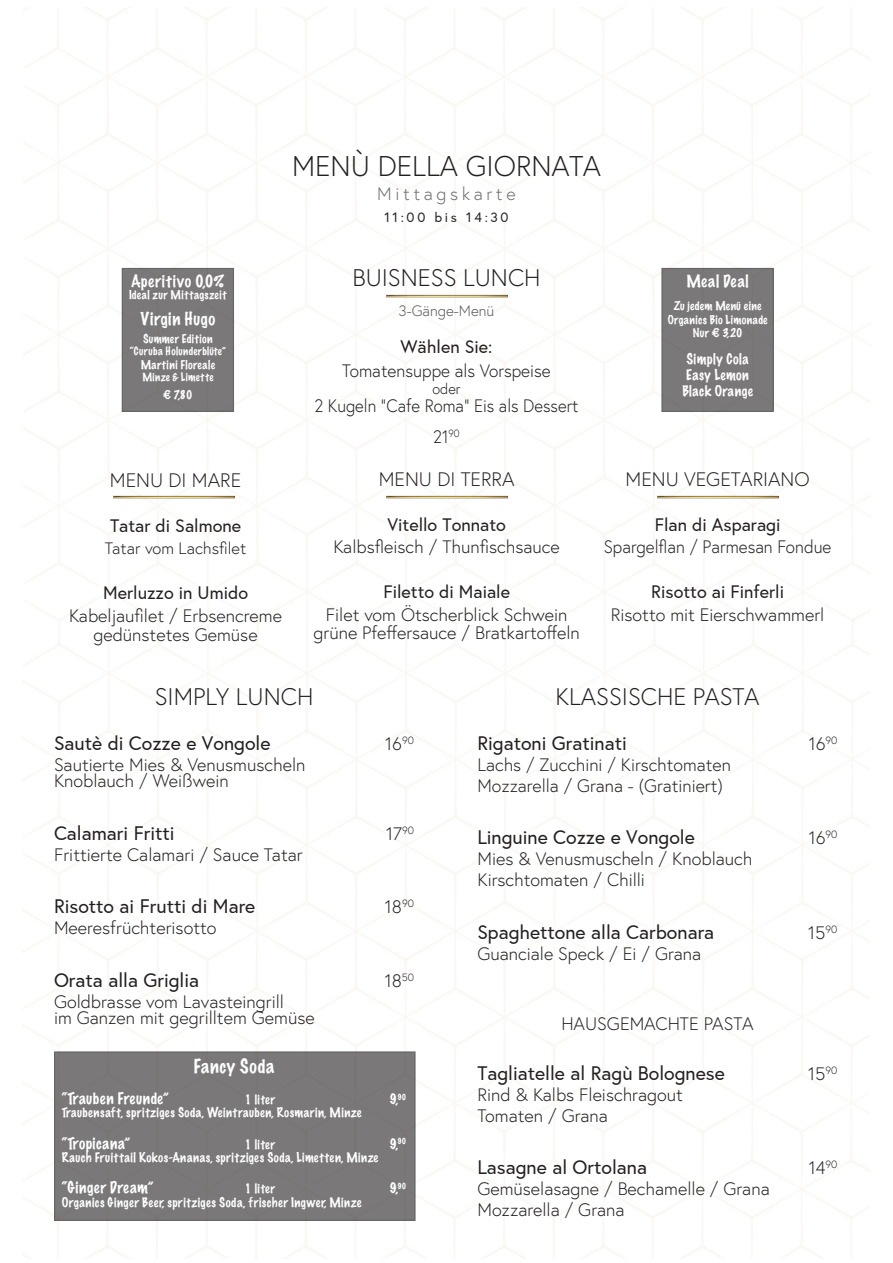
<style>
.page{position:relative;width:893px;height:1263px;background:#fff}
.page>*{position:absolute;margin:0;border:0;box-sizing:border-box;transform-origin:0 0}
.t1{font:300 28.5px "Europa";color:#231f20}
.t2{font:300 24px "Europa";color:#231f20}
.t3{font:19.5px "Europa";color:#231f20}
.t4{font:300 19.5px "Europa";color:#231f20}
.t5{font:300 18px/21px "Europa";color:#231f20}
.t6{font:18px "Europa";color:#231f20}
.t7{font:300 18px "Europa";color:#231f20;scale:.93 1}
.t8{font:300 18px "Europa";color:#231f20;scale:.95 1}
.t9{font:300 18px "Europa";color:#231f20}
.t10{font:300 18px "Europa";color:#231f20;scale:.96 1}
.t11{font:300 18px "Europa";letter-spacing:.2em;color:#6c6d70}
.t12{font:100 18px "Marker Felt";letter-spacing:.04em;color:#fff}
.t13{font:300 16.5px "Europa";color:#231f20}
.t14{font:100 16.5px "Marker Felt";letter-spacing:.04em;color:#fff}
.t15{font:100 15.6px "Marker Felt";letter-spacing:.055em;color:#fff}
.t16{font:100 15px "Marker Felt";letter-spacing:.03em;color:#fff}
.t17{font:300 15px "Europa";color:#57585a}
.t18{font:300 15px "Europa";color:#231f20;scale:.96 1}
.t19{font:100 13.5px/16.2px "Marker Felt";letter-spacing:.035em;color:#fff}
.t20{font:13.5px "Europa";letter-spacing:.2em;color:#231f20}
.t21{font:100 13.35px "Marker Felt";color:#fff}
.t22{font:100 12.15px "Marker Felt";letter-spacing:.04em;color:#fff}
.t23{font:100 12px "Marker Felt";letter-spacing:.045em;color:#fff}
.t24{font:100 11.25px/13.5px "Marker Felt";letter-spacing:.04em;color:#fff;text-align:center}
.t25{font:100 10.5px "Marker Felt";letter-spacing:.035em;color:#fff}
</style>
<div class="page">
<img style="left:23px;top:7px;width:847px;height:624px">
<div style="left:662px;top:268px;width:111px;height:143px;background:#7b7879"></div>
<div style="left:122px;top:268px;width:111px;height:143px;background:#7b7879"></div>
<div style="left:55px;top:1052px;width:360px;height:168px;background:#7b7879"></div>
<img style="left:113px;top:468px;width:121px;height:59px">
<img style="left:386px;top:468px;width:121px;height:59px">
<img style="left:657px;top:468px;width:121px;height:59px">
<img style="left:386px;top:267px;width:121px;height:59px">
<p class="t1" style="left:292px;top:149px;width:310px">MENÙ DELLA GIORNATA</p>
<p class="t11" style="left:377px;top:183px;width:140px">Mittagskarte</p>
<p class="t20" style="left:384px;top:209px;width:126px">11:00 bis 14:30</p>
<p class="t15" style="left:131px;top:269px;width:95px">Aperitivo 0,0%</p>
<p class="t24" style="left:129px;top:288px;width:99px">Ideal zur Mittagszeit</p>
<p class="t14" style="left:141px;top:305px;width:76px">Virgin Hugo</p>
<p class="t24" style="left:143px;top:332px;width:71px">Summer Edition</p>
<p class="t25" style="left:130px;top:343px;width:97px">“Curuba Holunderblüte”</p>
<p class="t24" style="left:141px;top:358px;width:76px">Martini Floreale</p>
<p class="t25" style="left:142px;top:369px;width:72px">Minze &amp; Limette</p>
<p class="t24" style="left:163px;top:388px;width:31px">€ 7,80</p>
<p class="t4" style="left:110px;top:468px;width:133px">MENU DI MARE</p>
<p class="t6" style="left:110px;top:515px;width:133px">Tatar di Salmone</p>
<p class="t13" style="left:105px;top:539px;width:143px">Tatar vom Lachsfilet</p>
<p class="t6" style="left:103px;top:582px;width:146px">Merluzzo in Umido</p>
<p class="t5" style="left:69px;top:605px;width:214px">Kabeljaufilet / Erbsencreme</p>
<p class="t5" style="left:93px;top:624px;width:166px">gedünstetes Gemüse</p>
<p class="t2" style="left:352px;top:263px;width:190px">BUISNESS LUNCH</p>
<p class="t17" style="left:399px;top:302px;width:97px">3-Gänge-Menü</p>
<p class="t6" style="left:400px;top:336px;width:94px">Wählen Sie:</p>
<p class="t10" style="left:342px;top:360px;width:219px">Tomatensuppe als Vorspeise</p>
<p class="t18" style="left:432px;top:380px;width:31px">oder</p>
<p class="t7" style="left:314px;top:395px;width:286px">2 Kugeln “Cafe Roma” Eis als Dessert</p>
<p class="t7" style="left:433px;top:426px;width:30px">21<sup>90</sup></p>
<p class="t4" style="left:379px;top:467px;width:137px">MENU DI TERRA</p>
<p class="t6" style="left:388px;top:513px;width:120px">Vitello Tonnato</p>
<p class="t5" style="left:333px;top:536px;width:228px">Kalbsfleisch / Thunfischsauce</p>
<p class="t6" style="left:383px;top:581px;width:128px">Filetto di Maiale</p>
<p class="t5" style="left:326px;top:604px;width:243px">Filet vom Ötscherblick Schwein</p>
<p class="t5" style="left:313px;top:622px;width:268px">grüne Pfeffersauce / Bratkartoffeln</p>
<p class="t15" style="left:686px;top:269px;width:64px">Meal Deal</p>
<p class="t24" style="left:668px;top:299px;width:101px">Zu jedem Menü eine<br>Organics Bio Limonade</p>
<p class="t24" style="left:693px;top:326px;width:51px">Nur € 3,20</p>
<p class="t19" style="left:686px;top:350px;width:64px">Simply Cola</p>
<p class="t19" style="left:682px;top:367px;width:72px">Easy Lemon<br>Black Orange</p>
<p class="t4" style="left:626px;top:467px;width:186px">MENU VEGETARIANO</p>
<p class="t6" style="left:655px;top:513px;width:127px">Flan di Asparagi</p>
<p class="t8" style="left:604px;top:536px;width:241px">Spargelflan / Parmesan Fondue</p>
<p class="t6" style="left:651px;top:581px;width:134px">Risotto ai Finferli</p>
<p class="t5" style="left:611px;top:604px;width:215px">Risotto mit Eierschwammerl</p>
<p class="t2" style="left:155px;top:682px;width:160px">SIMPLY LUNCH</p>
<p class="t3" style="left:54px;top:731px;width:218px">Sautè di Cozze e Vongole</p>
<p class="t5" style="left:385px;top:733px;width:30px">16<sup>90</sup></p>
<p class="t5" style="left:54px;top:754px;width:253px">Sautierte Mies &amp; Venusmuscheln</p>
<p class="t5" style="left:54px;top:771px;width:176px">Knoblauch / Weißwein</p>
<p class="t3" style="left:54px;top:821px;width:122px">Calamari Fritti</p>
<p class="t5" style="left:386px;top:823px;width:30px">17<sup>90</sup></p>
<p class="t5" style="left:54px;top:844px;width:250px">Frittierte Calamari / Sauce Tatar</p>
<p class="t3" style="left:54px;top:895px;width:203px">Risotto ai Frutti di Mare</p>
<p class="t5" style="left:385px;top:897px;width:31px">18<sup>90</sup></p>
<p class="t5" style="left:54px;top:918px;width:164px">Meeresfrüchterisotto</p>
<p class="t3" style="left:54px;top:968px;width:147px">Orata alla Griglia</p>
<p class="t9" style="left:385px;top:970px;width:31px">18<sup>50</sup></p>
<p class="t5" style="left:54px;top:991px;width:232px">Goldbrasse vom Lavasteingrill</p>
<p class="t5" style="left:54px;top:1008px;width:262px">im Ganzen mit gegrilltem Gemüse</p>
<p class="t12" style="left:194px;top:1051px;width:82px">Fancy Soda</p>
<p class="t16" style="left:62px;top:1086px;width:109px">“Trauben Freunde”</p>
<p class="t23" style="left:245px;top:1090px;width:32px">1 liter</p>
<p class="t21" style="left:390px;top:1088px;width:18px">9,<sup>90</sup></p>
<p class="t22" style="left:62px;top:1103px;width:301px">Traubensaft, spritziges Soda, Weintrauben, Rosmarin, Minze</p>
<p class="t16" style="left:62px;top:1131px;width:70px">“Tropicana”</p>
<p class="t23" style="left:245px;top:1134px;width:32px">1 liter</p>
<p class="t21" style="left:390px;top:1133px;width:18px">9,<sup>90</sup></p>
<p class="t22" style="left:62px;top:1148px;width:318px">Rauch Fruittail Kokos-Ananas, spritziges Soda, Limetten, Minze</p>
<p class="t16" style="left:62px;top:1176px;width:93px">“Ginger Dream”</p>
<p class="t23" style="left:245px;top:1179px;width:32px">1 liter</p>
<p class="t21" style="left:390px;top:1178px;width:18px">9,<sup>90</sup></p>
<p class="t22" style="left:62px;top:1192px;width:301px">Organics Ginger Beer, spritziges Soda, frischer Ingwer, Minze</p>
<p class="t2" style="left:555px;top:682px;width:205px">KLASSISCHE PASTA</p>
<p class="t3" style="left:477px;top:731px;width:151px">Rigatoni Gratinati</p>
<p class="t9" style="left:809px;top:733px;width:30px">16<sup>90</sup></p>
<p class="t5" style="left:477px;top:754px;width:255px">Lachs / Zucchini / Kirschtomaten</p>
<p class="t5" style="left:477px;top:775px;width:247px">Mozzarella / Grana - (Gratiniert)</p>
<p class="t3" style="left:477px;top:826px;width:219px">Linguine Cozze e Vongole</p>
<p class="t9" style="left:809px;top:827px;width:30px">16<sup>90</sup></p>
<p class="t5" style="left:477px;top:848px;width:277px">Mies &amp; Venusmuscheln / Knoblauch<br>Kirschtomaten / Chilli</p>
<p class="t3" style="left:477px;top:920px;width:238px">Spaghettone alla Carbonara</p>
<p class="t9" style="left:808px;top:922px;width:31px">15<sup>90</sup></p>
<p class="t5" style="left:477px;top:943px;width:225px">Guanciale Speck / Ei / Grana</p>
<p class="t5" style="left:561px;top:1013px;width:194px">HAUSGEMACHTE PASTA</p>
<p class="t3" style="left:477px;top:1061px;width:249px">Tagliatelle al Ragù Bolognese</p>
<p class="t9" style="left:808px;top:1063px;width:31px">15<sup>90</sup></p>
<p class="t5" style="left:477px;top:1084px;width:207px">Rind &amp; Kalbs Fleischragout<br>Tomaten / Grana</p>
<p class="t3" style="left:477px;top:1156px;width:171px">Lasagne al Ortolana</p>
<p class="t9" style="left:809px;top:1157px;width:30px">14<sup>90</sup></p>
<p class="t5" style="left:477px;top:1178px;width:294px">Gemüselasagne / Bechamelle / Grana</p>
<p class="t5" style="left:477px;top:1199px;width:149px">Mozzarella / Grana</p>
</div>
